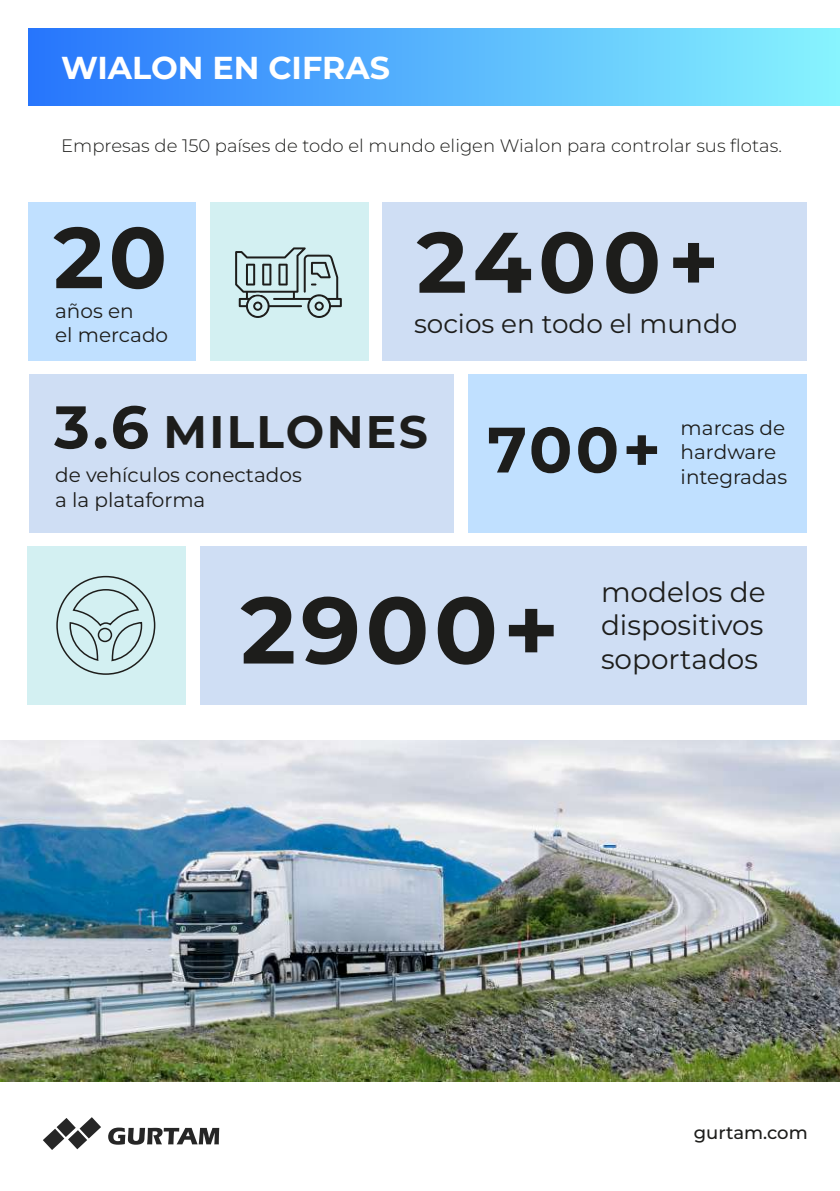
<style>
.page{position:relative;width:840px;height:1191px;background:#fff}
.page>*{position:absolute;margin:0;border:0;box-sizing:border-box;transform-origin:0 0}
.t1{font:700 94px "Montserrat";color:#1d1d1b}
.t2{font:700 86.2px "Montserrat";color:#1d1d1b}
.t3{font:700 85.6px "Montserrat";color:#1d1d1b}
.t4{font:700 64px "Montserrat";color:#1d1d1b}
.t5{font:700 45.6px "Montserrat";letter-spacing:.05em;color:#1d1d1b}
.t6{font:700 31.6px "Montserrat";color:#fff}
.t7{font:27.8px/33.4px "Montserrat";color:#1d1d1b;text-align:justify}
.t8{font:26.2px "Montserrat";color:#1d1d1b}
.t9{font:20px/24px "Montserrat";color:#1d1d1b}
.t10{font:300 18px "Montserrat";color:#1d1d1b}
.t11{font:500 18px "Montserrat";color:#1d1d1b}
.s1{font-size:60px}
</style>
<div class="page">
<div style="left:29px;top:202px;width:167px;height:158px;background:#c0e0ff"></div>
<div style="left:29px;top:28px;width:810px;height:78px;background:linear-gradient(to right,#2775fc,#88f4fe)"></div>
<div style="left:382px;top:202px;width:424px;height:158px;background:#cfdef4"></div>
<div style="left:210px;top:202px;width:158px;height:158px;background:#d3f0f2"></div>
<div style="left:29px;top:374px;width:424px;height:158px;background:#cfdef4"></div>
<div style="left:27px;top:547px;width:158px;height:158px;background:#d3f0f2"></div>
<div style="left:467px;top:374px;width:339px;height:158px;background:#c0e0ff"></div>
<div style="left:200px;top:547px;width:606px;height:158px;background:#cfdef4"></div>
<img style="left:0;top:740px;width:839px;height:341px">
<svg style="left:108px;top:1127px;width:111px;height:17px"></svg>
<svg style="left:43px;top:1117px;width:58px;height:33px"></svg>
<svg style="left:56px;top:575px;width:100px;height:100px"></svg>
<div style="left:98px;top:627px;width:14px;height:15px;border:2px solid #1d1d1b;border-radius:50%"></div>
<svg style="left:235px;top:247px;width:107px;height:71px"></svg>
<h3 class="t6" style="left:61px;top:47px;width:330px">WIALON EN CIFRAS</h3>
<p class="t10" style="left:61px;top:134px;width:721px">Empresas de 150 países de todo el mundo eligen Wialon para controlar sus flotas.</p>
<h2 class="t2" style="left:53px;top:200px;width:115px">20</h2>
<p class="t9" style="left:55px;top:298px;width:114px">años en<br>el mercado</p>
<h3 class="t3" style="left:416px;top:205px;width:304px">2400+</h3>
<h3 class="t8" style="left:414px;top:306px;width:324px">socios en todo el mundo</h3>
<h3 class="t5" style="left:54px;top:402px;width:375px"><span class="s1">3.6</span> MILLONES</h3>
<p class="t9" style="left:55px;top:463px;width:248px">de vehículos conectados a la plataforma</p>
<h3 class="t4" style="left:487px;top:407px;width:175px">700+</h3>
<p class="t9" style="left:680px;top:416px;width:108px">marcas de hardware integradas</p>
<h1 class="t1" style="left:240px;top:567px;width:320px">2900+</h1>
<h3 class="t7" style="left:600px;top:574px;width:166px">modelos de dispositivos soportados</h3>
<p class="t11" style="left:693px;top:1120px;width:115px">gurtam.com</p>
</div>
